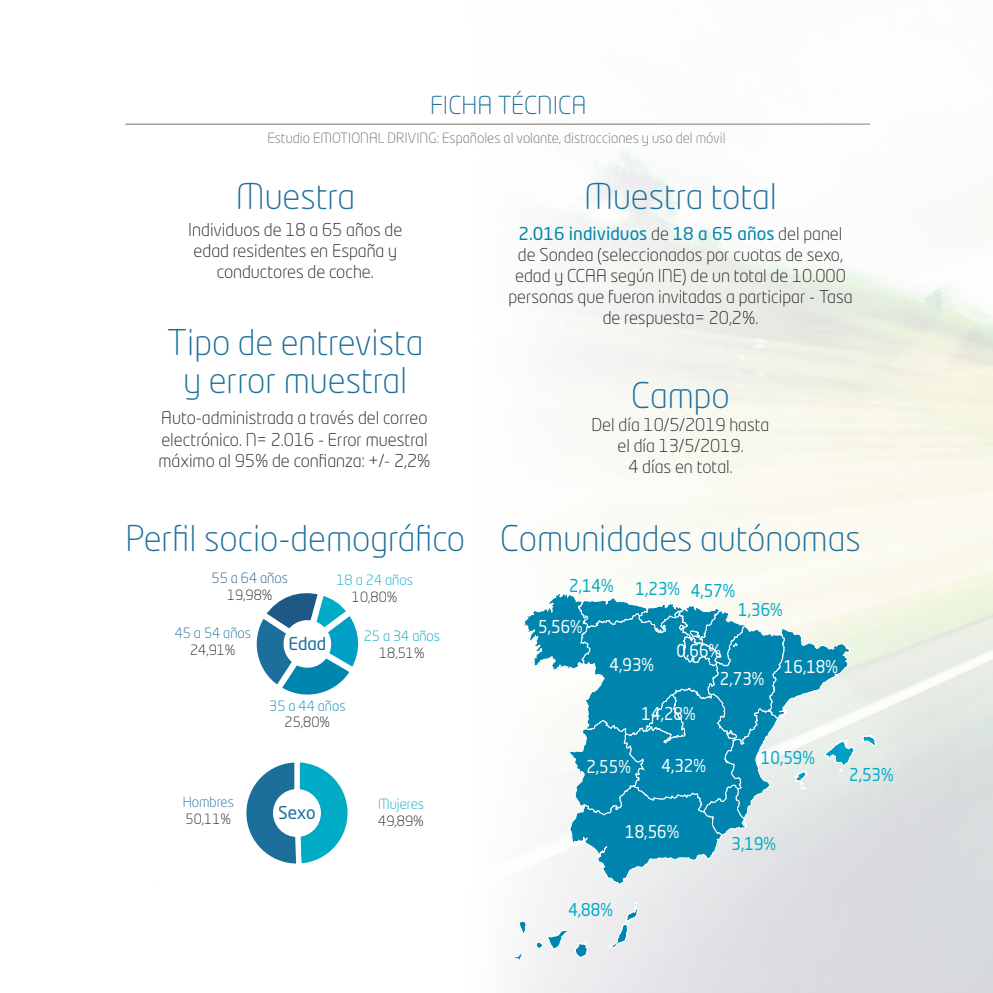
<style>
.page{position:relative;width:993px;height:993px;background:#fff}
.page>*{position:absolute;margin:0;border:0;box-sizing:border-box;transform-origin:0 0}
.t1{font:300 35px/38.5px "Neo Tech Std";color:#1c6e9b;text-align:center}
.t2{font:300 24.5px "Neo Tech Std";color:#1c6e9b}
.t3{font:300 17.5px/21px "Neo Tech Std";color:#231f20;text-align:center}
.t4{font:17.5px "Neo Tech Std";color:#fff;scale:.9 1}
.t5{font:17.5px "Neo Tech Std";color:#00abc6;scale:.9 1}
.t6{font:17.5px "Neo Tech Std";color:#1c6e9b}
.t7{font:300 14px "Neo Tech Std";color:#6d6d65}
.t8{font:300 14px "Neo Tech Std";color:#231f20}
.t9{font:300 14px "Neo Tech Std";color:#1c6e9b}
.t10{font:300 14px "Neo Tech Std";color:#00abc6}
.t11{font:300 14px "Neo Tech Std";color:#009fc3}
.t12{font:300 14px "Neo Tech Std";color:#1e5986}
.t13{font:300 14px "Neo Tech Std";color:#0085ae}
.s1{font-weight:400;color:#0085ae}
</style>
<div class="page">
<hr style="left:125px;top:124px;width:744px;height:1px;background:#6d6d65">
<img style="left:413px;top:123px;width:579px;height:869px">
<svg style="left:862px;top:734px;width:14px;height:12px"></svg>
<svg style="left:523px;top:591px;width:331px;height:293px"></svg>
<svg style="left:518px;top:919px;width:8px;height:16px"></svg>
<svg style="left:609px;top:901px;width:29px;height:46px"></svg>
<svg style="left:536px;top:927px;width:32px;height:22px"></svg>
<svg style="left:575px;top:942px;width:12px;height:15px"></svg>
<svg style="left:514px;top:952px;width:8px;height:8px"></svg>
<svg style="left:246px;top:762px;width:102px;height:102px"></svg>
<svg style="left:256px;top:593px;width:103px;height:102px"></svg>
<h2 class="t2" style="left:430px;top:91px;width:158px">FICHA TÉCNICA</h2>
<p class="t7" style="left:267px;top:129px;width:459px">Estudio EMOTIONAL DRIVING: Españoles al volante, distracciones y uso del móvil</p>
<h1 class="t1" style="left:235px;top:177px;width:121px">Muestra</h1>
<h1 class="t1" style="left:584px;top:177px;width:194px">Muestra total</h1>
<p class="t3" style="left:188px;top:219px;width:215px">Individuos de 18 a 65 años de edad residentes en España y conductores de coche.</p>
<p class="t3" style="left:508px;top:223px;width:346px"><span class="s1">2.016 individuos</span> de <span class="s1">18 a 65 años</span> del panel de Sondea (seleccionados por cuotas de sexo, edad y CCAA según INE) de un total de 10.000 personas que fueron invitadas a participar - Tasa de respuesta= 20,2%.</p>
<h1 class="t1" style="left:167px;top:322px;width:257px">Tipo de entrevista y error muestral</h1>
<h1 class="t1" style="left:631px;top:375px;width:100px">Campo</h1>
<p class="t3" style="left:158px;top:407px;width:273px;text-align:left">Auto-administrada a través del correo electrónico. N= 2.016 - Error muestral máximo al 95% de confianza: +/- 2,2%</p>
<p class="t3" style="left:591px;top:414px;width:179px">Del día 10/5/2019 hasta el día 13/5/2019.<br>4 días en total.</p>
<h1 class="t1" style="left:126px;top:518px;width:341px">Perfil socio-demográfico</h1>
<p class="t12" style="left:211px;top:570px;width:78px">55 a 64 años</p>
<p class="t8" style="left:227px;top:586px;width:47px">19,98%</p>
<p class="t9" style="left:175px;top:624px;width:78px">45 a 54 años</p>
<p class="t8" style="left:190px;top:641px;width:47px">24,91%</p>
<p class="t6" style="left:288px;top:632px;width:40px">Edad</p>
<p class="t10" style="left:336px;top:571px;width:78px">18 a 24 años</p>
<p class="t8" style="left:352px;top:588px;width:47px">10,80%</p>
<p class="t11" style="left:363px;top:627px;width:78px">25 a 34 años</p>
<p class="t8" style="left:379px;top:644px;width:47px">18,51%</p>
<p class="t9" style="left:183px;top:793px;width:53px">Hombres</p>
<p class="t8" style="left:185px;top:810px;width:47px">50,11%</p>
<p class="t13" style="left:269px;top:696px;width:78px">35 a 44 años</p>
<p class="t8" style="left:284px;top:713px;width:47px">25,80%</p>
<p class="t6" style="left:278px;top:801px;width:39px">Sexo</p>
<p class="t10" style="left:378px;top:795px;width:47px">Mujeres</p>
<p class="t8" style="left:378px;top:812px;width:47px">49,89%</p>
<h1 class="t1" style="left:500px;top:518px;width:362px">Comunidades autónomas</h1>
<p class="t5" style="left:569px;top:575px;width:51px">2,14%</p>
<p class="t5" style="left:635px;top:578px;width:112px">1,23% 4,57%</p>
<p class="t4" style="left:538px;top:615px;width:51px">5,56%</p>
<p class="t4" style="left:609px;top:653px;width:51px">4,93%</p>
<p class="t5" style="left:738px;top:598px;width:51px">1,36%</p>
<p class="t4" style="left:676px;top:639px;width:51px">0,66%</p>
<p class="t4" style="left:719px;top:667px;width:51px">2,73%</p>
<p class="t4" style="left:783px;top:655px;width:61px">16,18%</p>
<p class="t4" style="left:641px;top:703px;width:61px">14,28%</p>
<p class="t4" style="left:586px;top:756px;width:51px">2,55%</p>
<p class="t4" style="left:661px;top:754px;width:51px">4,32%</p>
<p class="t5" style="left:760px;top:746px;width:61px">10,59%</p>
<p class="t5" style="left:848px;top:763px;width:51px">2,53%</p>
<p class="t4" style="left:625px;top:820px;width:61px">18,56%</p>
<p class="t5" style="left:731px;top:832px;width:51px">3,19%</p>
<p class="t5" style="left:568px;top:898px;width:51px">4,88%</p>
</div>
